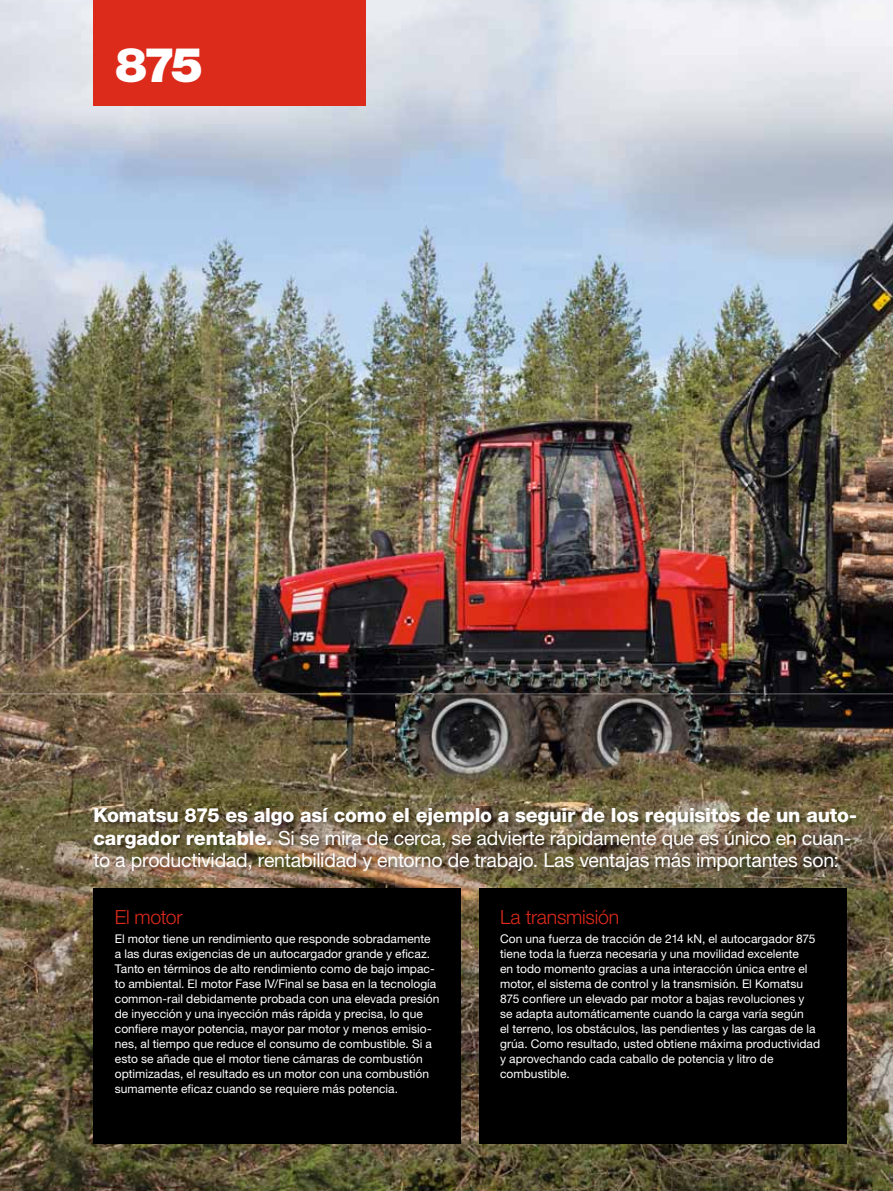
<style>
.page{position:relative;width:893px;height:1191px;background:#fff}
.page>*{position:absolute;margin:0;border:0;box-sizing:border-box;transform-origin:0 0}
.t1{font:900 48px "Helvetica Neue LT Std";color:#fff}
.t2{font:19.5px/22.5px "Helvetica Neue LT Std";letter-spacing:-.01em;color:#fff}
.t3{font:300 19.5px "Helvetica Neue LT Std";letter-spacing:-.015em;color:#dc2a1b}
.t4{font:12px/15px "Helvetica Neue LT Std";letter-spacing:.005em;color:#fff}
.s1{font-weight:800}
</style>
<div class="page">
<img style="left:0;top:0;width:893px;height:693px">
<div style="left:94px;top:0;width:272px;height:106px;background:#dc2a1b"></div>
<img style="left:38px;top:745px;width:855px;height:407px">
<img style="left:0;top:693px;width:893px;height:52px">
<img style="left:0;top:744px;width:38px;height:447px">
<img style="left:38px;top:1152px;width:855px;height:39px">
<img style="left:93px;top:806px;width:769px;height:71px">
<div style="left:94px;top:888px;width:367px;height:256px;background:#010000"></div>
<div style="left:165px;top:911px;width:13px;height:14px;border:3px solid #010000;border-radius:50%"></div>
<div style="left:166px;top:912px;width:10px;height:12px;border:3px solid #010000;border-radius:50%"></div>
<svg style="left:175px;top:912px;width:3px;height:12px"></svg>
<div style="left:479px;top:888px;width:367px;height:256px;background:#010000"></div>
<h1 class="t1" style="left:115px;top:38px;width:89px">875</h1>
<p class="t2" style="left:94px;top:806px;width:765px"><span class="s1">Komatsu 875 es algo así como el ejemplo a seguir de los requisitos de un auto&shy;cargador rentable.</span> Si se mira de cerca, se advierte rápidamente que es único en cuan&shy;to a productividad, rentabilidad y entorno de trabajo. Las ventajas más importantes son:</p>
<h2 class="t3" style="left:115px;top:909px;width:69px">El motor</h2>
<p class="t4" style="left:115px;top:932px;width:326px">El motor tiene un rendimiento que responde sobradamente a las duras exigencias de un autocargador grande y eficaz.<br>Tanto en términos de alto rendimiento como de bajo impac&shy;to ambiental. El motor Fase IV/Final se basa en la tecnología common-rail debidamente probada con una elevada presión de inyección y una inyección más rápida y precisa, lo que confiere mayor potencia, mayor par motor y menos emisio&shy;nes, al tiempo que reduce el consumo de combustible. Si a esto se añade que el motor tiene cámaras de combustión optimizadas, el resultado es un motor con una combustión sumamente eficaz cuando se requiere más potencia.</p>
<h2 class="t3" style="left:500px;top:909px;width:121px">La transmisión</h2>
<p class="t4" style="left:500px;top:932px;width:322px">Con una fuerza de tracción de 214 kN, el autocargador 875 tiene toda la fuerza necesaria y una movilidad excelente<br>en todo momento gracias a una interacción única entre el motor, el sistema de control y la transmisión. El Komatsu 875 confiere un elevado par motor a bajas revoluciones y<br>se adapta automáticamente cuando la carga varía según<br>el terreno, los obstáculos, las pendientes y las cargas de la grúa. Como resultado, usted obtiene máxima productividad y aprovechando cada caballo de potencia y litro de combustible.</p>
</div>
